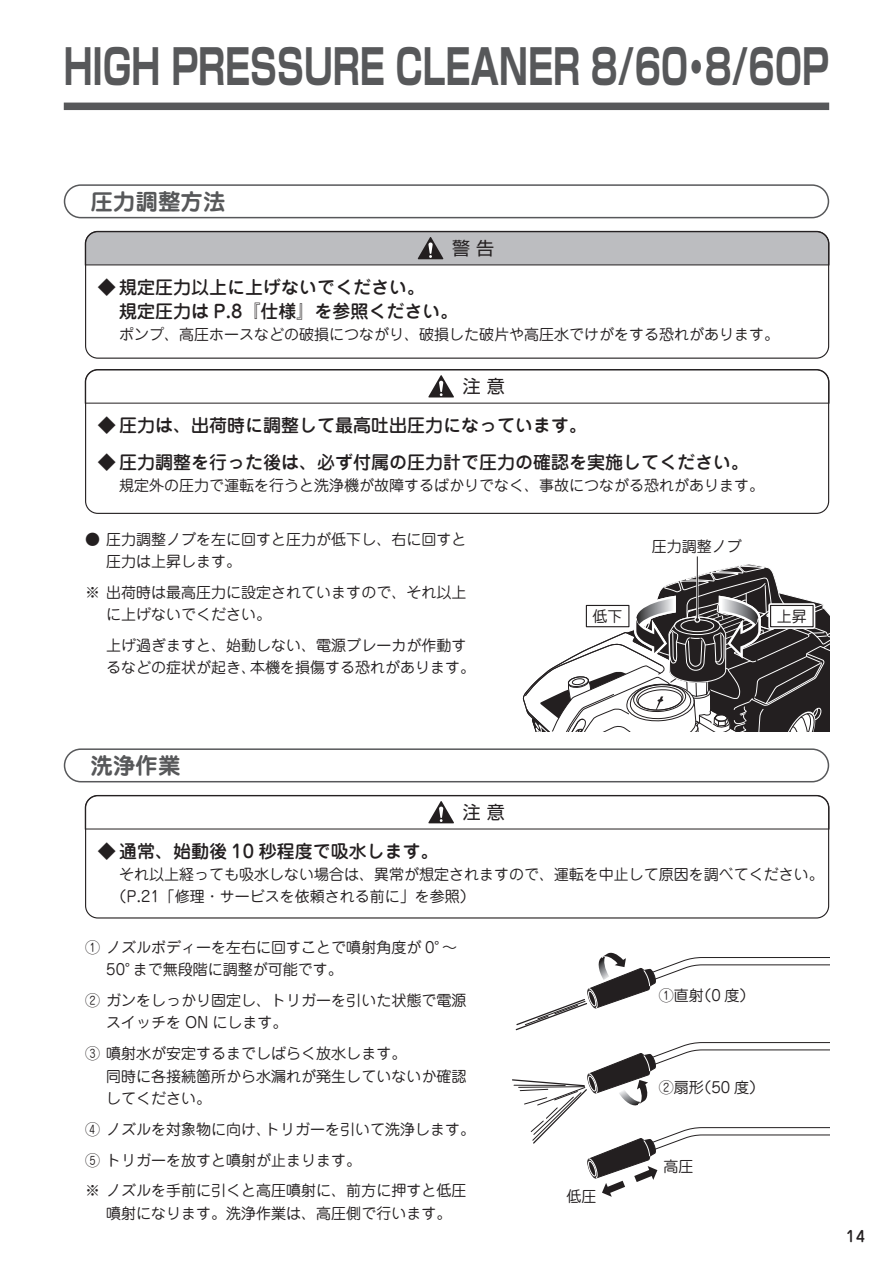
<style>
.page{position:relative;width:893px;height:1263px;background:#fff}
.page>*{position:absolute;margin:0;border:0;box-sizing:border-box;transform-origin:0 0}
.t1{font:700 48px "Shin Go Pro";color:#57585a;scale:.69 1}
.t2{font:700 22.5px "Jun 501 Pro";color:#57585a}
.t3{font:500 18px/24.5px "Jun 34 Pro";color:#231f20}
.t4{font:18px "Shin Go Pro";color:#231f20}
.t5{font:15px/22.4px "Jun 201 Pro";color:#231f20}
.t6{font:500 15px "Jun 34 Pro";color:#231f20}
</style>
<div class="page">
<div style="left:64px;top:103px;width:765px;height:7px;background:#57585a"></div>
<svg style="left:85px;top:795px;width:744px;height:34px"></svg>
<div style="left:64px;top:748px;width:765px;height:34px;border:2px solid #57585a;border-radius:16px"></div>
<div style="left:64px;top:184px;width:765px;height:34px;border:2px solid #57585a;border-radius:16px"></div>
<svg style="left:85px;top:369px;width:744px;height:35px"></svg>
<svg style="left:85px;top:231px;width:744px;height:34px"></svg>
<hr style="left:697px;top:556px;width:1px;height:64px;background:#231f20">
<svg style="left:523px;top:564px;width:306px;height:168px"></svg>
<svg style="left:515px;top:952px;width:314px;height:79px"></svg>
<svg style="left:512px;top:1042px;width:317px;height:155px"></svg>
<h1 class="t1" style="left:64px;top:28px;width:1110px">HIGH PRESSURE CLEANER 8/60・8/60P</h1>
<p class="t2" style="left:91px;top:184px;width:136px">圧力調整方法</p>
<p class="t4" style="left:452px;top:233px;width:43px">警 告</p>
<p class="t3" style="left:119px;top:273px;width:341px;text-indent:-21px">◆ 規定圧力以上に上げないでください。<br>規定圧力は P.8『仕様』を参照ください。</p>
<p class="t5" style="left:119px;top:322px;width:661px">ポンプ、高圧ホースなどの破損につながり、破損した破片や高圧水でけがをする恐れがあります。</p>
<p class="t4" style="left:463px;top:372px;width:43px">注 意</p>
<p class="t3" style="left:98px;top:411px;width:491px">◆ 圧力は、出荷時に調整して最高吐出圧力になっています。</p>
<p class="t3" style="left:98px;top:448px;width:653px">◆ 圧力調整を行った後は、必ず付属の圧力計で圧力の確認を実施してください。</p>
<p class="t5" style="left:119px;top:472px;width:646px">規定外の圧力で運転を行うと洗浄機が故障するばかりでなく、事故につながる恐れがあります。</p>
<p class="t5" style="left:106px;top:526px;width:361px;text-indent:-21px">● 圧力調整ノブを左に回すと圧力が低下し、右に回すと圧力は上昇します。</p>
<p class="t5" style="left:106px;top:579px;width:361px;text-indent:-21px">※ 出荷時は最高圧力に設定されていますので、それ以上に上げないでください。</p>
<p class="t5" style="left:106px;top:633px;width:370px">上げ過ぎますと、始動しない、電源ブレーカが作動するなどの症状が起き、本機を損傷する恐れがあります。</p>
<p class="t2" style="left:91px;top:748px;width:91px">洗浄作業</p>
<p class="t4" style="left:463px;top:797px;width:43px">注 意</p>
<p class="t5" style="left:652px;top:534px;width:91px">圧力調整ノブ</p>
<p class="t5" style="left:593px;top:603px;width:31px">低下</p>
<p class="t5" style="left:777px;top:603px;width:31px">上昇</p>
<p class="t3" style="left:98px;top:837px;width:342px">◆ 通常、始動後 10 秒程度で吸水します。</p>
<p class="t5" style="left:112px;top:861px;width:714px;text-indent:8px">それ以上経っても吸水しない場合は、異常が想定されますので、運転を中止して原因を調べてください。（P.21「修理・サービスを依頼される前に」を参照）</p>
<p class="t5" style="left:106px;top:934px;width:352px;text-indent:-21px">① ノズルボディーを左右に回すことで噴射角度が 0°～<br>50°まで無段階に調整が可能です。</p>
<p class="t5" style="left:106px;top:988px;width:361px;text-indent:-21px">② ガンをしっかり固定し、トリガーを引いた状態で電源スイッチを ON にします。</p>
<p class="t5" style="left:106px;top:1041px;width:362px;text-indent:-21px">③ 噴射水が安定するまでしばらく放水します。<br>同時に各接続箇所から水漏れが発生していないか確認してください。</p>
<p class="t5" style="left:85px;top:1116px;width:392px">④ ノズルを対象物に向け、トリガーを引いて洗浄します。</p>
<p class="t5" style="left:85px;top:1147px;width:278px">⑤ トリガーを放すと噴射が止まります。</p>
<p class="t5" style="left:85px;top:1178px;width:383px;text-align:center">※ ノズルを手前に引くと高圧噴射に、前方に押すと低圧噴射になります。洗浄作業は、高圧側で行います。</p>
<p class="t5" style="left:566px;top:1183px;width:31px">低圧</p>
<p class="t5" style="left:659px;top:982px;width:97px">①直射（0 度）</p>
<p class="t5" style="left:659px;top:1074px;width:107px">②扇形（50 度）</p>
<p class="t5" style="left:663px;top:1153px;width:31px">高圧</p>
<p class="t6" style="left:846px;top:1224px;width:20px">14</p>
</div>
